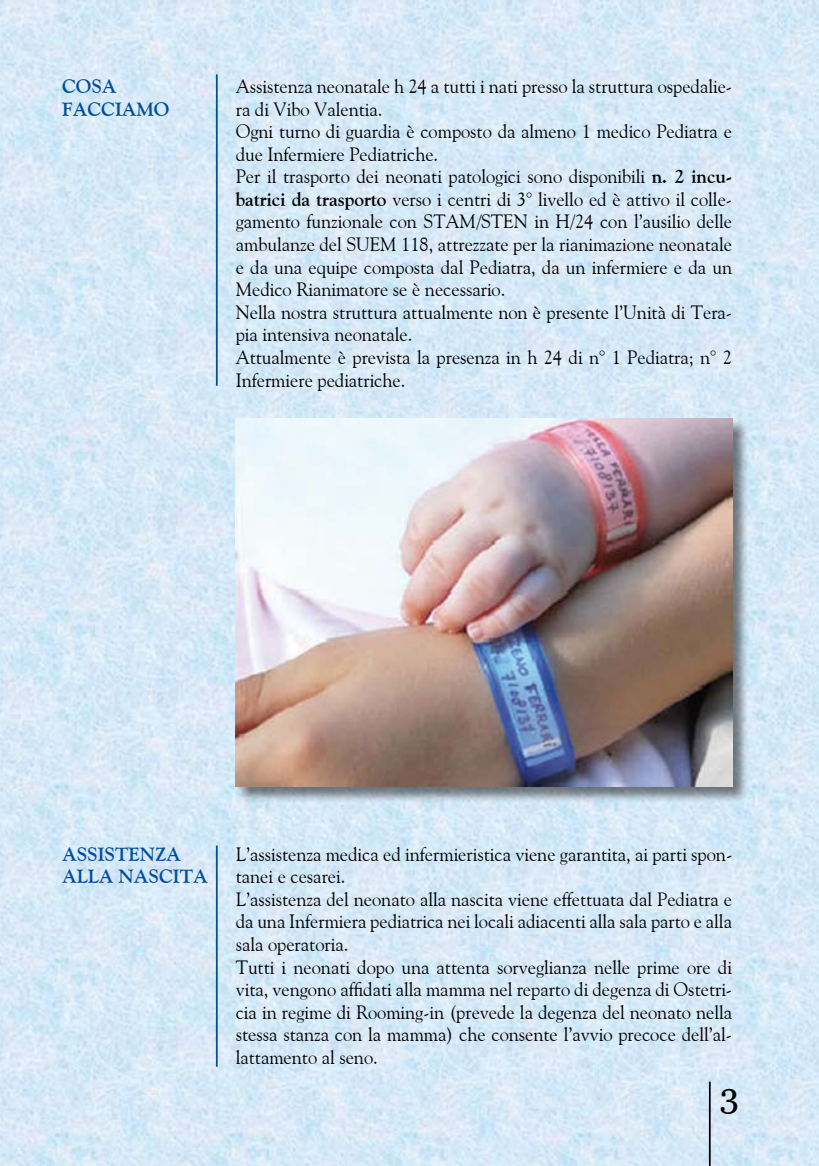
<style>
.page{position:relative;width:819px;height:1166px;background:#fff}
.page>*{position:absolute;margin:0;border:0;box-sizing:border-box;transform-origin:0 0}
.t1{font:35px "Georgia";color:#000}
.t2{font:19.25px/22.6px "Goudy Old Style BT";letter-spacing:-.005em;color:#000}
.t3{font:700 19.25px/22.6px "Goudy Old Style BT";color:#004d9f}
.s1{font-weight:700}
</style>
<div class="page">
<img style="left:0;top:0;width:819px;height:1166px">
<hr style="left:708px;top:1081px;width:2px;height:85px;background:#000">
<hr style="left:216px;top:74px;width:2px;height:312px;background:#004d9f">
<hr style="left:216px;top:845px;width:2px;height:222px;background:#004d9f">
<div style="left:236px;top:418px;width:520px;height:393px;background:#000;opacity:.5"></div>
<img style="left:236px;top:418px;width:496px;height:368px">
<p class="t3" style="left:62px;top:75px;width:109px">COSA<br>FACCIAMO</p>
<p class="t2" style="left:236px;top:75px;width:498px">Assistenza neonatale h 24 a tutti i nati presso la struttura ospedalie&shy;ra di Vibo Valentia.<br>Ogni turno di guardia è composto da almeno 1 medico Pediatra e due Infermiere Pediatriche.<br>Per il trasporto dei neonati patologici sono disponibili <span class="s1">n. 2 incu&shy;batrici da trasporto</span> verso i centri di 3° livello ed è attivo il colle&shy;gamento funzionale con STAM/STEN in H/24 con l’ausilio delle ambulanze del SUEM 118, attrezzate per la rianimazione neonatale e da una equipe composta dal Pediatra, da un infermiere e da un Medico Rianimatore se è necessario.<br>Nella nostra struttura attualmente non è presente l’Unità di Tera&shy;pia intensiva neonatale.<br>Attualmente è prevista la presenza in h 24 di n° 1 Pediatra; n° 2<br>Infermiere pediatriche.</p>
<p class="t3" style="left:62px;top:842px;width:147px">ASSISTENZA<br>ALLA NASCITA</p>
<p class="t2" style="left:236px;top:842px;width:498px">L’assistenza medica ed infermieristica viene garantita, ai parti spon&shy;tanei e cesarei.<br>L’assistenza del neonato alla nascita viene effettuata dal Pediatra e da una Infermiera pediatrica nei locali adiacenti alla sala parto e alla sala operatoria.<br>Tutti i neonati dopo una attenta sorveglianza nelle prime ore di vita, vengono affidati alla mamma nel reparto di degenza di Ostetri&shy;cia in regime di Rooming-in (prevede la degenza del neonato nella stessa stanza con la mamma) che consente l’avvio precoce dell’al&shy;lattamento al seno.</p>
<h1 class="t1" style="left:719px;top:1076px;width:21px">3</h1>
</div>
